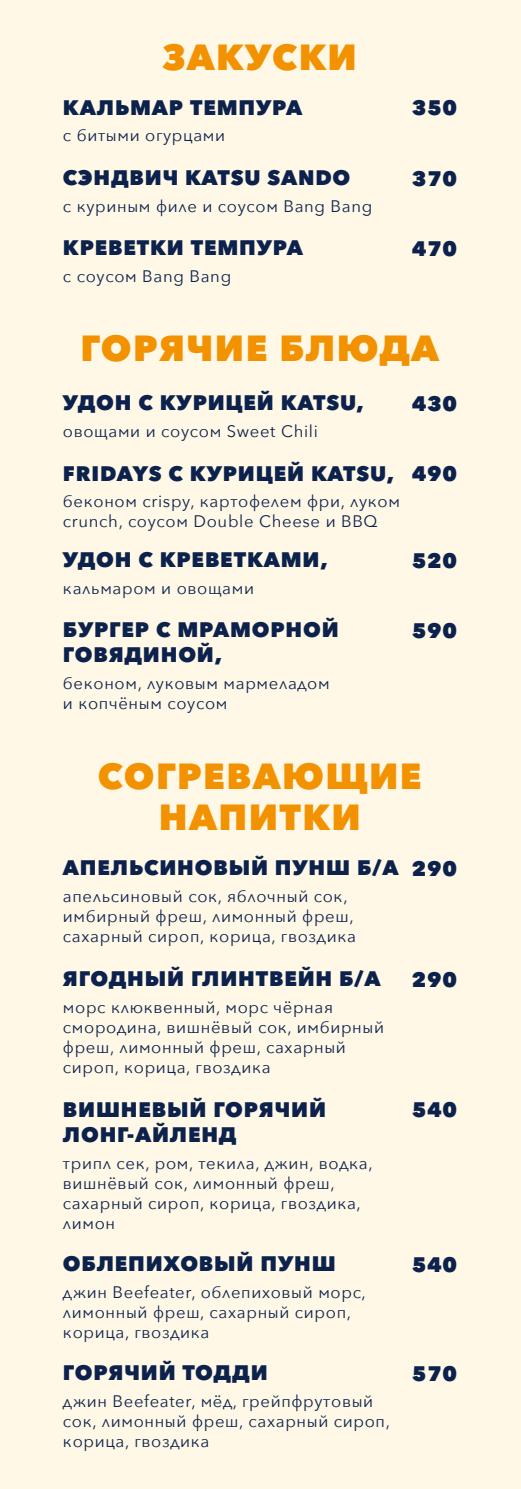
<style>
.page{position:relative;width:521px;height:1489px;background:#fff}
.page>*{position:absolute;margin:0;border:0;box-sizing:border-box;transform-origin:0 0}
.t1{font:800 35.88px/40.2px "Avenir Next Cyr";letter-spacing:.04em;color:#f39200;text-align:center}
.t2{font:800 20.82px/25px "Avenir Next Cyr";letter-spacing:.04em;color:#0c224c}
.t3{font:16.62px/19.9px "Avenir Next";letter-spacing:.04em;color:#0c224c}
</style>
<div class="page">
<div style="left:0;top:0;width:521px;height:1488px;background:#fff8e6"></div>
<h1 class="t1" style="left:163px;top:37px;width:196px">ЗАКУСКИ</h1>
<p class="t2" style="left:63px;top:94px;width:241px">КАЛЬМАР ТЕМПУРА</p>
<p class="t3" style="left:63px;top:125px;width:164px">с битыми огурцами</p>
<p class="t2" style="left:63px;top:165px;width:289px">СЭНДВИЧ KATSU SANDO</p>
<p class="t3" style="left:63px;top:195px;width:311px">с куриным филе и соусом Bang Bang</p>
<p class="t2" style="left:63px;top:235px;width:241px">КРЕВЕТКИ ТЕМПУРА</p>
<p class="t3" style="left:63px;top:266px;width:170px">с соусом Bang Bang</p>
<p class="t2" style="left:412px;top:95px;width:47px">350</p>
<p class="t2" style="left:412px;top:165px;width:47px">370</p>
<p class="t2" style="left:412px;top:236px;width:47px">470</p>
<h1 class="t1" style="left:81px;top:328px;width:360px">ГОРЯЧИЕ БЛЮДА</h1>
<p class="t2" style="left:63px;top:390px;width:303px">УДОН С КУРИЦЕЙ KATSU,</p>
<p class="t3" style="left:63px;top:420px;width:256px">овощами и соусом Sweet Chili</p>
<p class="t2" style="left:63px;top:460px;width:333px">FRIDAYS С КУРИЦЕЙ KATSU,</p>
<p class="t3" style="left:63px;top:491px;width:339px">беконом crispy, картофелем фри, луком crunch, соусом Double Cheese и BBQ</p>
<p class="t2" style="left:63px;top:547px;width:266px">УДОН С КРЕВЕТКАМИ,</p>
<p class="t3" style="left:63px;top:577px;width:193px">кальмаром и овощами</p>
<p class="t2" style="left:63px;top:617px;width:277px">БУРГЕР С МРАМОРНОЙ<br>ГОВЯДИНОЙ,</p>
<p class="t3" style="left:63px;top:672px;width:268px">беконом, луковым мармеладом и копчёным соусом</p>
<p class="t2" style="left:412px;top:390px;width:47px">430</p>
<p class="t2" style="left:412px;top:461px;width:47px">490</p>
<p class="t2" style="left:412px;top:547px;width:47px">520</p>
<p class="t2" style="left:412px;top:618px;width:47px">590</p>
<h1 class="t1" style="left:98px;top:756px;width:325px">СОГРЕВАЮЩИЕ<br>НАПИТКИ</h1>
<p class="t2" style="left:63px;top:855px;width:337px">АПЕЛЬСИНОВЫЙ ПУНШ Б/А</p>
<p class="t3" style="left:63px;top:885px;width:294px">апельсиновый сок, яблочный сок, имбирный фреш, лимонный фреш, сахарный сироп, корица, гвоздика</p>
<p class="t2" style="left:63px;top:966px;width:319px">ЯГОДНЫЙ ГЛИНТВЕЙН Б/А</p>
<p class="t3" style="left:63px;top:996px;width:323px">морс клюквенный, морс чёрная смородина, вишнёвый сок, имбирный фреш, лимонный фреш, сахарный сироп, корица, гвоздика</p>
<p class="t2" style="left:63px;top:1096px;width:265px">ВИШНЕВЫЙ ГОРЯЧИЙ<br>ЛОНГ-АЙЛЕНД</p>
<p class="t3" style="left:63px;top:1152px;width:311px">трипл сек, ром, текила, джин, водка, вишнёвый сок, лимонный фреш, сахарный сироп, корица, гвоздика, лимон</p>
<p class="t2" style="left:63px;top:1250px;width:274px">ОБЛЕПИХОВЫЙ ПУНШ</p>
<p class="t3" style="left:63px;top:1281px;width:304px">джин Beefeater, облепиховый морс, лимонный фреш, сахарный сироп, корица, гвоздика</p>
<p class="t2" style="left:63px;top:1360px;width:206px">ГОРЯЧИЙ ТОДДИ</p>
<p class="t3" style="left:63px;top:1390px;width:328px">джин Beefeater, мёд, грейпфрутовый сок, лимонный фреш, сахарный сироп, корица, гвоздика</p>
<p class="t2" style="left:412px;top:855px;width:47px">290</p>
<p class="t2" style="left:412px;top:966px;width:47px">290</p>
<p class="t2" style="left:412px;top:1097px;width:47px">540</p>
<p class="t2" style="left:412px;top:1251px;width:47px">540</p>
<p class="t2" style="left:412px;top:1360px;width:47px">570</p>
</div>
